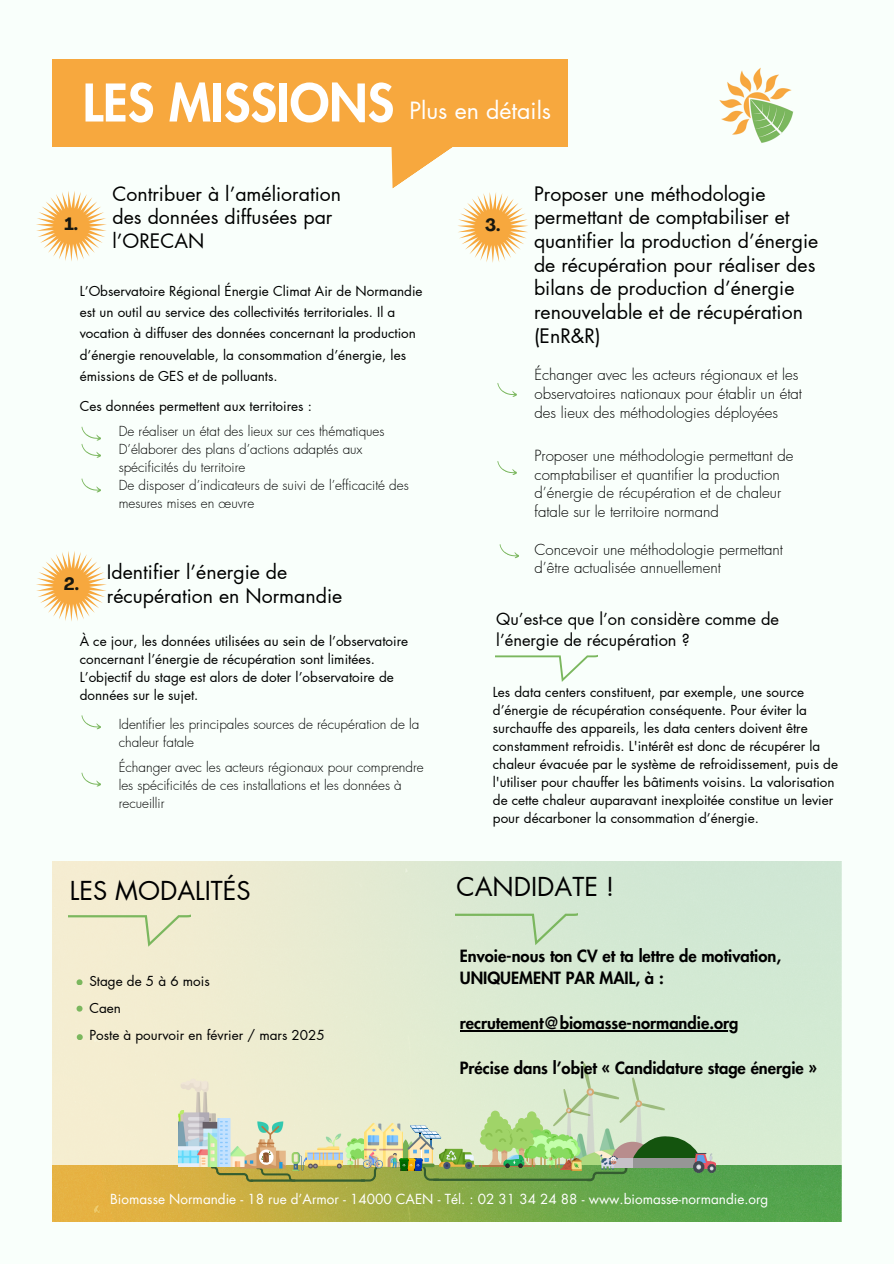
<style>
.page{position:relative;width:894px;height:1264px;background:#fff}
.page>*{position:absolute;margin:0;border:0;box-sizing:border-box;transform-origin:0 0}
.t1{font:800 50.4px "Futura LT Pro";color:#fff}
.t2{font:25.5px "Futura LT Pro";color:#000}
.t3{font:23.25px "Futura LT Pro";color:#fff}
.t4{font:19.5px/23.7px "Futura LT Pro";color:#000}
.t5{font:700 17.55px "Agrandir";color:#171710}
.t6{font:800 16.5px/22.5px "Futura LT Pro";color:#000}
.t7{font:16.5px/20.2px "Futura LT Pro";color:#000}
.t8{font:300 15px/18.8px "Futura LT Pro";color:#000}
.t9{font:13.5px/18px "Futura LT Pro";color:#000}
.t10{font:300 13.5px/18px "Futura LT Pro";color:#000}
.t11{font:13.5px "Futura";color:#fff}
</style>
<div class="page">
<div style="left:0;top:0;width:893px;height:1263px;background:#f9fffb"></div>
<img style="left:53px;top:861px;width:787px;height:304px">
<img style="left:546px;top:1129px;width:7px;height:5px">
<img style="left:53px;top:1165px;width:787px;height:56px">
<hr style="left:250px;top:1179px;width:115px;height:2px;background:#345d30">
<img style="left:246px;top:1119px;width:42px;height:32px">
<svg style="left:259px;top:1149px;width:14px;height:15px"></svg>
<hr style="left:433px;top:1178px;width:158px;height:2px;background:#345d30">
<img style="left:180px;top:1075px;width:36px;height:30px">
<svg style="left:211px;top:1151px;width:84px;height:30px;background:#baa864"></svg>
<img style="left:345px;top:1138px;width:20px;height:29px">
<svg style="left:360px;top:1164px;width:28px;height:17px"></svg>
<img style="left:365px;top:1117px;width:37px;height:55px">
<img style="left:546px;top:1134px;width:7px;height:33px">
<img style="left:388px;top:1153px;width:11px;height:14px">
<img style="left:305px;top:1132px;width:37px;height:37px">
<img style="left:292px;top:1152px;width:14px;height:18px">
<img style="left:180px;top:1105px;width:39px;height:5px">
<img style="left:178px;top:1110px;width:52px;height:56px">
<img style="left:198px;top:1118px;width:48px;height:48px">
<svg style="left:479px;top:1110px;width:67px;height:57px;background:#afd488"></svg>
<img style="left:363px;top:1149px;width:19px;height:19px">
<img style="left:441px;top:1141px;width:33px;height:34px">
<svg style="left:399px;top:1124px;width:42px;height:56px;background:#adbd91"></svg>
<svg style="left:553px;top:1063px;width:150px;height:118px;background:#b5cfa9"></svg>
<img style="left:692px;top:1151px;width:23px;height:23px">
<div style="left:53px;top:59px;width:515px;height:87px;background:#f7a83e"></div>
<img style="left:719px;top:67px;width:75px;height:76px">
<svg style="left:36px;top:191px;width:71px;height:70px"></svg>
<svg style="left:390px;top:146px;width:138px;height:117px"></svg>
<svg style="left:81px;top:426px;width:20px;height:32px"></svg>
<svg style="left:81px;top:715px;width:20px;height:15px"></svg>
<svg style="left:36px;top:551px;width:71px;height:70px"></svg>
<svg style="left:497px;top:383px;width:20px;height:14px"></svg>
<svg style="left:497px;top:461px;width:20px;height:14px"></svg>
<svg style="left:499px;top:544px;width:20px;height:15px"></svg>
<svg style="left:81px;top:772px;width:20px;height:15px"></svg>
<div style="left:69px;top:870px;width:121px;height:76px;background:#f3ecd1"></div>
<svg style="left:76px;top:1005px;width:6px;height:6px"></svg>
<svg style="left:76px;top:979px;width:6px;height:6px"></svg>
<svg style="left:77px;top:1034px;width:5px;height:5px"></svg>
<div style="left:456px;top:869px;width:121px;height:76px;background:#d8e8d3"></div>
<hr style="left:459px;top:1030px;width:279px;height:1px;background:#000">
<svg style="left:81px;top:478px;width:20px;height:15px"></svg>
<svg style="left:495px;top:655px;width:102px;height:27px"></svg>
<h3 class="t1" style="left:83px;top:80px;width:313px">LES MISSIONS</h3>
<h5 class="t3" style="left:409px;top:99px;width:143px">Plus en détails</h5>
<p class="t4" style="left:112px;top:183px;width:230px">Contribuer à l’amélioration des données diffusées par l’ORECAN</p>
<h4 class="t4" style="left:534px;top:183px;width:286px">Proposer une méthodologie permettant de comptabiliser et quantifier la production d’énergie de récupération pour réaliser des bilans de production d’énergie renouvelable et de récupération (EnR&amp;R)</h4>
<h5 class="t5" style="left:65px;top:217px;width:15px">1.</h5>
<p class="t5" style="left:485px;top:218px;width:17px">3.</p>
<p class="t9" style="left:80px;top:280px;width:344px;line-height:21.3px">L’Observatoire Régional Énergie Climat Air de Normandie est un outil au service des collectivités territoriales. Il a vocation à diffuser des données concernant la production d’énergie renouvelable, la consommation d’énergie, les émissions de GES et de polluants.</p>
<h4 class="t8" style="left:534px;top:366px;width:269px">Échanger avec les acteurs régionaux et les observatoires nationaux pour établir un état des lieux des méthodologies déployées</h4>
<p class="t8" style="left:534px;top:446px;width:260px">Proposer une méthodologie permettant de comptabiliser et quantifier la production d’énergie de récupération et de chaleur fatale sur le territoire normand</p>
<p class="t8" style="left:534px;top:540px;width:250px">Concevoir une méthodologie permettant d’être actualisée annuellement</p>
<p class="t9" style="left:80px;top:397px;width:234px">Ces données permettent aux territoires :</p>
<p class="t10" style="left:119px;top:423px;width:267px">De réaliser un état des lieux sur ces thématiques</p>
<p class="t10" style="left:119px;top:441px;width:245px">D’élaborer des plans d’actions adaptés aux spécificités du territoire</p>
<p class="t10" style="left:119px;top:477px;width:291px">De disposer d’indicateurs de suivi de l’efficacité des mesures mises en œuvre</p>
<p class="t4" style="left:107px;top:561px;width:237px">Identifier l’énergie de récupération en Normandie</p>
<p class="t5" style="left:64px;top:577px;width:17px">2.</p>
<p class="t9" style="left:80px;top:632px;width:330px">À ce jour, les données utilisées au sein de l’observatoire concernant l’énergie de récupération sont limitées.<br>L’objectif du stage est alors de doter l’observatoire de données sur le sujet.</p>
<p class="t10" style="left:119px;top:715px;width:302px">Identifier les principales sources de récupération de la chaleur fatale</p>
<p class="t10" style="left:119px;top:759px;width:306px">Échanger avec les acteurs régionaux pour comprendre les spécificités de ces installations et les données à recueillir</p>
<p class="t2" style="left:70px;top:879px;width:182px">LES MODALITÉS</p>
<p class="t9" style="left:89px;top:972px;width:122px">Stage de 5 à 6 mois</p>
<p class="t9" style="left:89px;top:999px;width:33px">Caen</p>
<p class="t9" style="left:89px;top:1027px;width:237px">Poste à pourvoir en février / mars 2025</p>
<p class="t7" style="left:496px;top:609px;width:284px">Qu’est-ce que l’on considère comme de l’énergie de récupération ?</p>
<p class="t9" style="left:492px;top:683px;width:346px">Les data centers constituent, par exemple, une source d’énergie de récupération conséquente. Pour éviter la surchauffe des appareils, les data centers doivent être constamment refroidis. L'intérêt est donc de récupérer la chaleur évacuée par le système de refroidissement, puis de l'utiliser pour chauffer les bâtiments voisins. La valorisation de cette chaleur auparavant inexploitée constitue un levier pour décarboner la consommation d’énergie.</p>
<p class="t2" style="left:456px;top:874px;width:159px">CANDIDATE !</p>
<h4 class="t6" style="left:459px;top:945px;width:323px">Envoie-nous ton CV et ta lettre de motivation,<br>UNIQUEMENT PAR MAIL, à :</h4>
<h5 class="t6" style="left:459px;top:1012px;width:280px">recrutement@biomasse-normandie.org</h5>
<p class="t6" style="left:459px;top:1057px;width:359px">Précise dans l’objet « Candidature stage énergie »</p>
<p class="t11" style="left:110px;top:1192px;width:659px">Biomasse Normandie - 18 rue d’Armor - 14000 CAEN - Tél. : 02 31 34 24 88 - www.biomasse-normandie.org</p>
</div>
